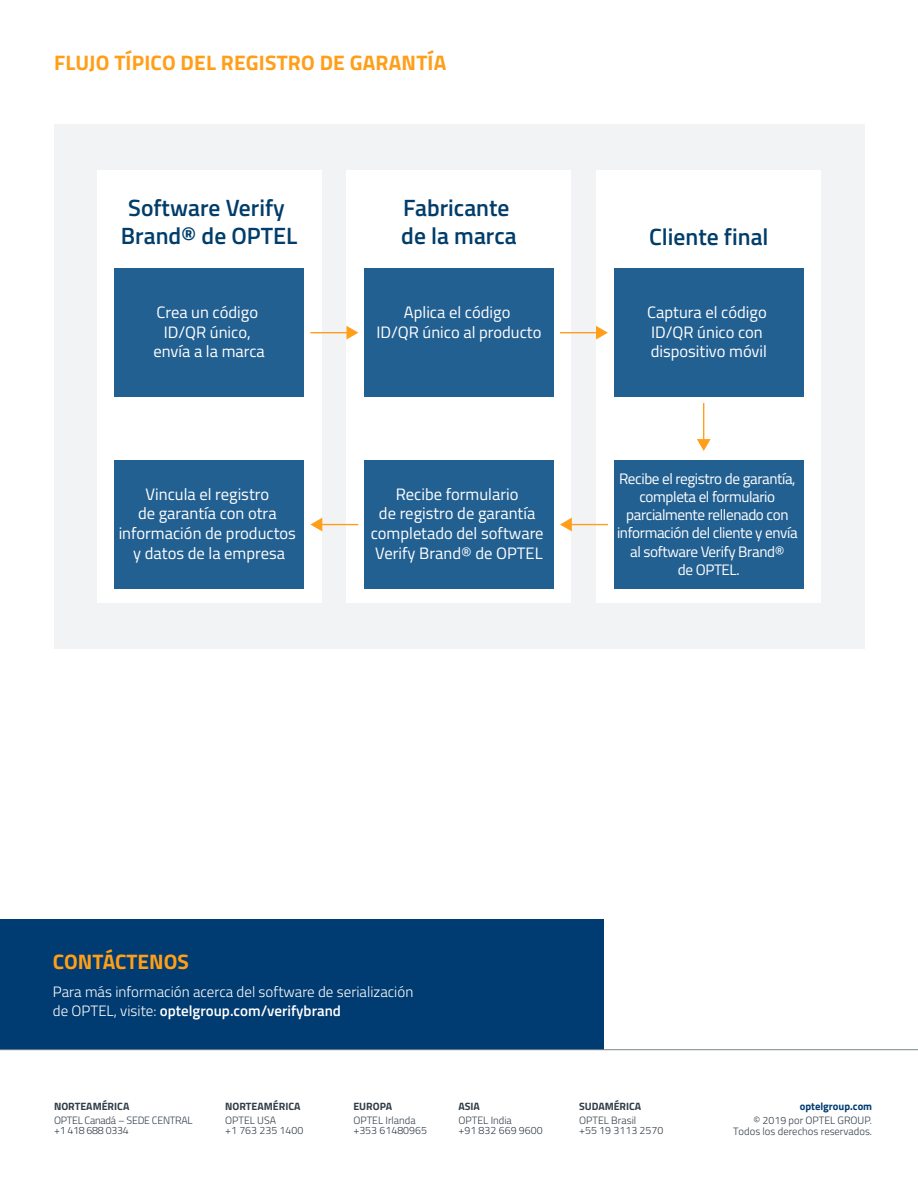
<style>
.page{position:relative;width:918px;height:1188px;background:#fff}
.page>*{position:absolute;margin:0;border:0;box-sizing:border-box;transform-origin:0 0}
.t1{font:600 23.55px/28.3px "Titillium";color:#003d6a;text-align:center}
.t2{font:700 21px "Titillium";letter-spacing:.01em;color:#ff9e18}
.t3{font:16.5px/19.8px "Titillium";color:#fff;text-align:center}
.t4{font:15.15px/18.1px "Titillium";letter-spacing:-.025em;color:#fff;text-align:center}
.t5{font:300 15px/19.5px "Titillium";color:#fff}
.t6{font:300 10.65px/10.6px "Titillium";color:#313d47}
.t7{font:700 10.65px "Titillium";color:#313d47}
.t8{font:300 10.65px/10.6px "Titillium";letter-spacing:-.025em;color:#313d47}
.t9{font:700 10.65px "Titillium";color:#003b71}
.s1{font-weight:600}
</style>
<div class="page">
<div style="left:0;top:919px;width:604px;height:130px;background:#003b71"></div>
<hr style="left:0;top:1049px;width:918px;height:1px;background:#7b868c">
<div style="left:54px;top:124px;width:810px;height:524px;background:#f2f3f4"></div>
<div style="left:97px;top:170px;width:224px;height:432px;background:#fff"></div>
<div style="left:115px;top:268px;width:189px;height:129px;background:#236092"></div>
<div style="left:115px;top:460px;width:189px;height:129px;background:#236092"></div>
<div style="left:347px;top:170px;width:224px;height:432px;background:#fff"></div>
<div style="left:364px;top:268px;width:190px;height:129px;background:#236092"></div>
<div style="left:364px;top:460px;width:190px;height:129px;background:#236092"></div>
<div style="left:597px;top:170px;width:224px;height:432px;background:#fff"></div>
<div style="left:614px;top:268px;width:189px;height:129px;background:#236092"></div>
<div style="left:614px;top:460px;width:189px;height:129px;background:#236092"></div>
<hr style="left:310px;top:332px;width:38px;height:1px;background:#ff9e18">
<svg style="left:346px;top:326px;width:12px;height:14px"></svg>
<hr style="left:560px;top:332px;width:38px;height:1px;background:#ff9e18">
<svg style="left:596px;top:326px;width:12px;height:14px"></svg>
<hr style="left:703px;top:403px;width:1px;height:38px;background:#ff9e18">
<svg style="left:697px;top:439px;width:14px;height:12px"></svg>
<hr style="left:570px;top:524px;width:38px;height:1px;background:#ff9e18">
<svg style="left:560px;top:518px;width:12px;height:13px"></svg>
<hr style="left:320px;top:524px;width:38px;height:1px;background:#ff9e18">
<svg style="left:310px;top:518px;width:12px;height:13px"></svg>
<p class="t2" style="left:54px;top:46px;width:394px">FLUJO TÍPICO DEL REGISTRO DE GARANTÍA</p>
<h1 class="t1" style="left:121px;top:192px;width:178px">Software Verify<br>Brand® de OPTEL</h1>
<p class="t3" style="left:153px;top:301px;width:113px">Crea un código<br>ID/QR único, envía a la marca</p>
<p class="t3" style="left:119px;top:483px;width:179px">Vincula el registro<br>de garantía con otra información de productos y datos de la empresa</p>
<h1 class="t1" style="left:401px;top:192px;width:117px;text-align:left">Fabricante de la marca</h1>
<p class="t3" style="left:376px;top:301px;width:167px">Aplica el código<br>ID/QR único al producto</p>
<p class="t3" style="left:371px;top:483px;width:174px">Recibe formulario<br>de registro de garantía completado del software<br>Verify Brand® de OPTEL</p>
<h1 class="t1" style="left:649px;top:221px;width:121px">Cliente final</h1>
<p class="t3" style="left:647px;top:301px;width:121px;text-align:left">Captura el código<br>ID/QR único con dispositivo móvil</p>
<p class="t4" style="left:617px;top:469px;width:182px">Recibe el registro de garantía, completa el formulario parcialmente rellenado con información del cliente y envía al software Verify Brand®<br>de OPTEL.</p>
<p class="t2" style="left:53px;top:945px;width:137px">CONTÁCTENOS</p>
<p class="t5" style="left:53px;top:981px;width:362px">Para más información acerca del software de serialización de OPTEL, visite: <span class="s1">optelgroup.com/verifybrand</span></p>
<p class="t7" style="left:54px;top:1098px;width:77px">NORTEAMÉRICA</p>
<p class="t8" style="left:54px;top:1114px;width:140px">OPTEL Canadá – SEDE CENTRAL +1 418 688 0334</p>
<p class="t7" style="left:225px;top:1098px;width:77px">NORTEAMÉRICA</p>
<p class="t6" style="left:225px;top:1114px;width:80px">OPTEL USA<br>+1 763 235 1400</p>
<p class="t7" style="left:353px;top:1098px;width:40px">EUROPA</p>
<p class="t6" style="left:353px;top:1114px;width:75px">OPTEL Irlanda +353 61480965</p>
<p class="t7" style="left:458px;top:1098px;width:23px">ASIA</p>
<p class="t6" style="left:459px;top:1114px;width:86px">OPTEL India<br>+91 832 669 9600</p>
<p class="t7" style="left:579px;top:1098px;width:64px">SUDAMÉRICA</p>
<p class="t6" style="left:579px;top:1114px;width:86px">OPTEL Brasil<br>+55 19 3113 2570</p>
<p class="t9" style="left:800px;top:1098px;width:74px">optelgroup.com</p>
<p class="t6" style="left:733px;top:1115px;width:141px;text-align:right">© 2019 por OPTEL GROUP.<br>Todos los derechos reservados.</p>
</div>
